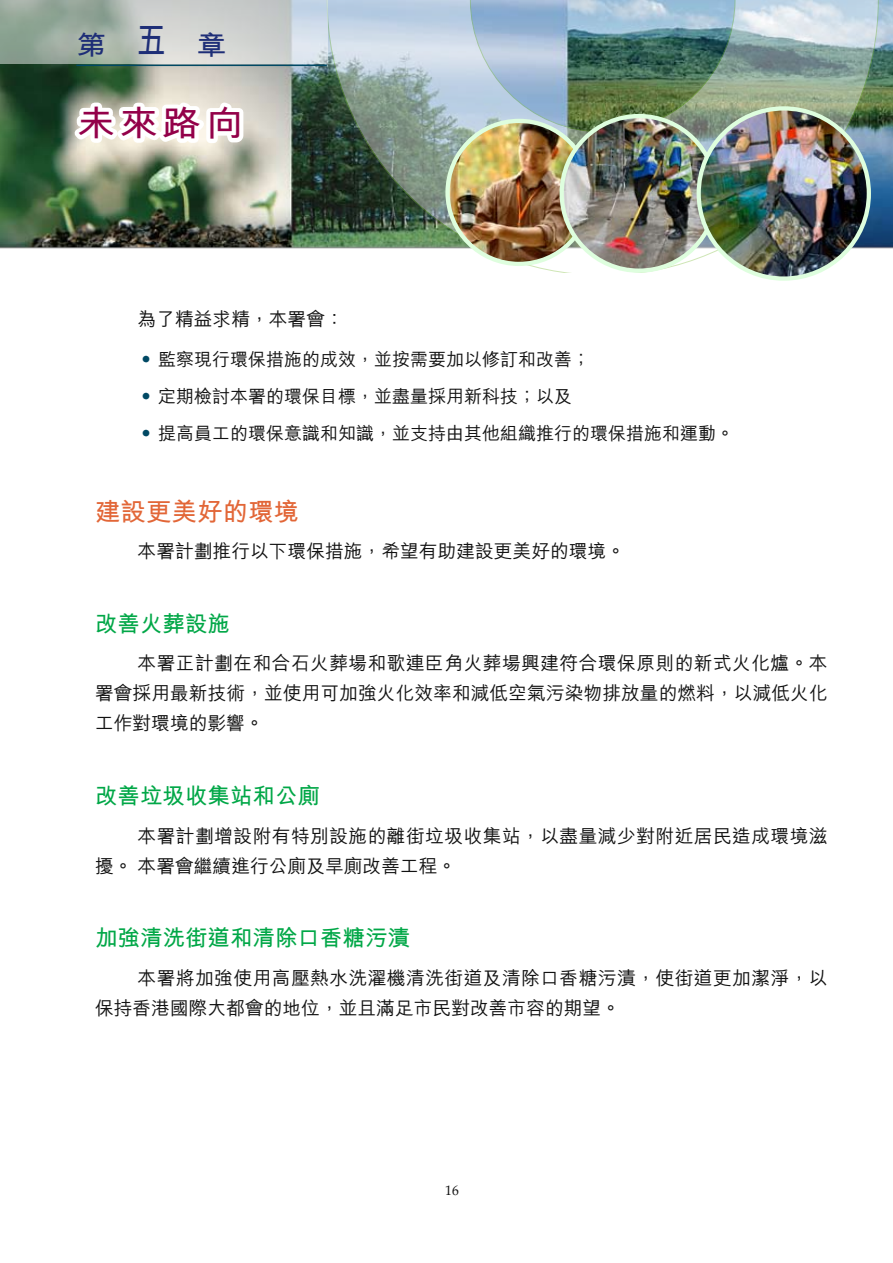
<style>
.page{position:relative;width:893px;height:1263px;background:#fff}
.page>*{position:absolute;margin:0;border:0;box-sizing:border-box;transform-origin:0 0}
.t1{font:700 35.1px "M Hei HK";color:#930049;scale:1.11 1}
.t2{font:700 27px "M Hei HK";color:#1e2e77;scale:1.11 1}
.t3{font:700 25.5px "M Hei HK";color:#e26637}
.t4{font:700 22.5px "M Hei HK";color:#01a747}
.t5{font:500 18.75px/30px "M Hei HK";color:#121212;text-align:justify}
.t6{font:500 18.75px/30px "M Hei HK";letter-spacing:.025em;color:#121212}
.t7{font:500 18px "M Hei HK";color:#121212}
.t8{font:13.5px "Palatino";color:#121212}
.s1{font-size:39px}
.s2{color:#004964}
</style>
<div class="page">
<img style="left:0;top:0;width:893px;height:249px">
<img style="left:327px;top:0;width:551px;height:272px">
<img style="left:448px;top:121px;width:114px;height:143px">
<div style="left:445px;top:119px;width:148px;height:147px;border:4px solid #defede;border-radius:50%"></div>
<img style="left:562px;top:116px;width:154px;height:154px">
<div style="left:560px;top:114px;width:158px;height:159px;border:4px solid #defede;border-radius:50%"></div>
<img style="left:699px;top:108px;width:170px;height:171px;border-radius:85px">
<div style="left:697px;top:106px;width:174px;height:175px;border:4px solid #defede;border-radius:50%"></div>
<svg style="left:0;top:0;width:328px;height:64px;background:#b9c3bd"></svg>
<hr style="left:76px;top:65px;width:251px;height:1px;background:#004964">
<svg style="left:65px;top:82px;width:183px;height:66px"></svg>
<h2 class="t2" style="left:76px;top:25px;width:137px">第<span class="s1">五</span> 章</h2>
<h1 class="t1" style="left:76px;top:98px;width:153px">未來路向</h1>
<p class="t5" style="left:138px;top:303px;width:208px">為了精益求精，本署會：</p>
<p class="t7" style="left:137px;top:346px;width:455px"><span class="s2">•</span> 監察現行環保措施的成效，並按需要加以修訂和改善；</p>
<p class="t7" style="left:137px;top:383px;width:437px"><span class="s2">•</span> 定期檢討本署的環保目標，並盡量採用新科技；以及</p>
<p class="t7" style="left:137px;top:421px;width:599px"><span class="s2">•</span> 提高員工的環保意識和知識，並支持由其他組織推行的環保措施和運動。</p>
<h3 class="t3" style="left:95px;top:493px;width:205px">建設更美好的環境</h3>
<p class="t5" style="left:138px;top:535px;width:489px">本署計劃推行以下環保措施，希望有助建設更美好的環境。</p>
<p class="t4" style="left:95px;top:607px;width:136px">改善火葬設施</p>
<p class="t5" style="left:95px;top:647px;width:734px;text-indent:43px">本署正計劃在和合石火葬場和歌連臣角火葬場興建符合環保原則的新式火化爐。本署會採用最新技術，並使用可加強火化效率和減低空氣污染物排放量的燃料，以減低火化工作對環境的影響。</p>
<p class="t4" style="left:95px;top:779px;width:226px">改善垃圾收集站和公廁</p>
<p class="t6" style="left:95px;top:819px;width:734px;text-indent:43px">本署計劃增設附有特別設施的離街垃圾收集站，以盡量減少對附近居民造成環境滋擾。本署會繼續進行公廁及旱廁改善工程。</p>
<p class="t4" style="left:95px;top:922px;width:317px">加強清洗街道和清除口香糖污漬</p>
<p class="t6" style="left:95px;top:961px;width:734px;text-indent:43px">本署將加強使用高壓熱水洗濯機清洗街道及清除口香糖污漬，使街道更加潔淨，以保持香港國際大都會的地位，並且滿足市民對改善市容的期望。</p>
<p class="t8" style="left:445px;top:1179px;width:15px">16</p>
</div>
